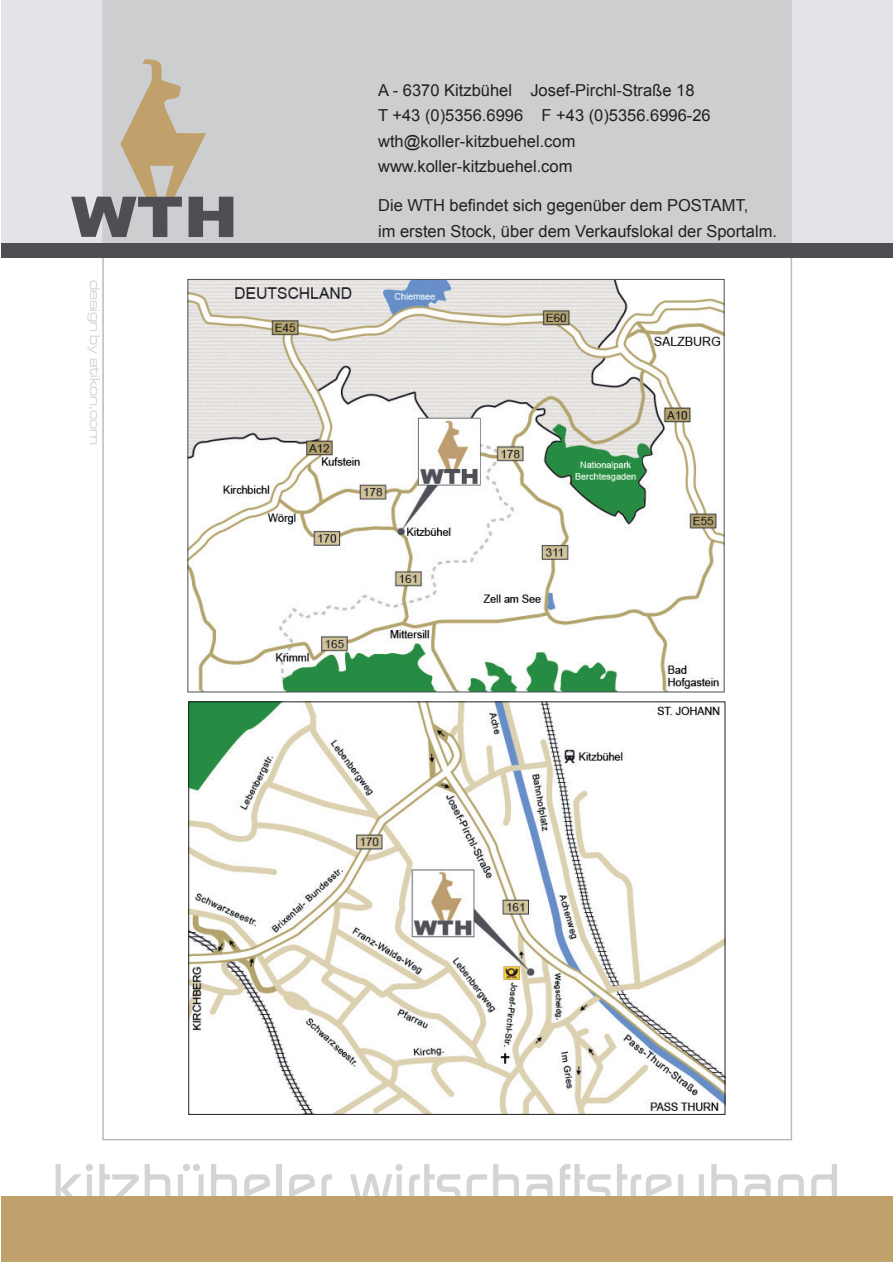
<style>
.page{position:relative;width:893px;height:1263px;background:#fff}
.page>*{position:absolute;margin:0;border:0;box-sizing:border-box;transform-origin:0 0}
.t1{font:700 57.9px "Digital Serial";color:#d3d4d6}
.t2{font:16.5px "Arial";color:#231f20}
.t3{font:15px "Microgramma D Medi Exte";color:#d3d4d6}
</style>
<div class="page">
<img style="left:191px;top:704px;width:532px;height:408px">
<img style="left:190px;top:281px;width:532px;height:409px">
<div style="left:1px;top:1196px;width:891px;height:66px;background:#c0a06b"></div>
<div style="left:2px;top:0;width:891px;height:248px;background:#e2e4e7"></div>
<div style="left:103px;top:0;width:688px;height:248px;background:#cdced0"></div>
<div style="left:1px;top:243px;width:892px;height:15px;background:#4d4f54"></div>
<svg style="left:71px;top:59px;width:162px;height:178px"></svg>
<p class="t3" style="left:105px;top:280px;width:167px;rotate:90deg">design by atikon.com</p>
<p class="t2" style="left:378px;top:79px;width:318px">A - 6370 Kitzbühel Josef-Pirchl-Straße 18</p>
<p class="t2" style="left:378px;top:105px;width:334px">T +43 (0)5356.6996 F +43 (0)5356.6996-26</p>
<p class="t2" style="left:378px;top:130px;width:199px">wth@koller-kitzbuehel.com</p>
<p class="t2" style="left:378px;top:156px;width:196px">www.koller-kitzbuehel.com</p>
<p class="t2" style="left:378px;top:195px;width:372px">Die WTH befindet sich gegenüber dem POSTAMT,</p>
<p class="t2" style="left:378px;top:220px;width:400px">im ersten Stock, über dem Verkaufslokal der Sportalm.</p>
<p class="t1" style="left:52px;top:1151px;width:790px">kitzbüheler wirtschaftstreuhand</p>
</div>
